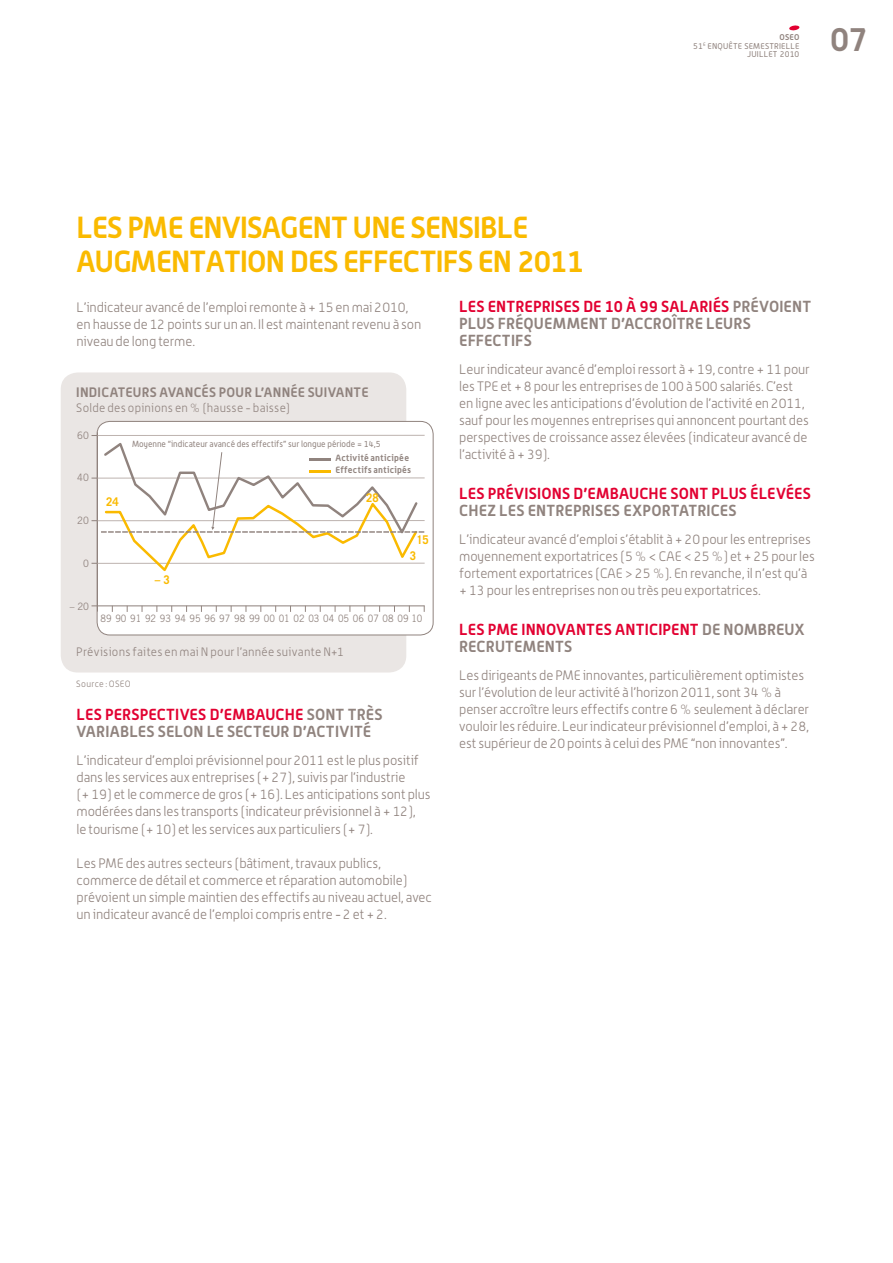
<style>
.page{position:relative;width:893px;height:1263px;background:#fff}
.page>*{position:absolute;margin:0;border:0;box-sizing:border-box;transform-origin:0 0}
.t1{font:700 33px "Alwyn";color:#90837e}
.t2{font:700 30px/34px "Alwyn";letter-spacing:-.025em;color:#faba00}
.t3{font:700 15.75px/17px "Alwyn";letter-spacing:.01em;color:#90837e}
.t4{font:700 15.75px/17px "Alwyn";letter-spacing:.01em;color:#e20031}
.t5{font:300 13.5px/17px "Alwyn";letter-spacing:-.01em;color:#90837e}
.t6{font:700 13.5px "Alwyn";letter-spacing:.015em;color:#90837e}
.t7{font:300 12px "Alwyn";letter-spacing:.02em;color:#90837e}
.t8{font:700 12px "Trade Gothic";color:#faba00;scale:.94 1}
.t9{font:10.2px "Trade Gothic";color:#90837e;scale:.89 1}
.t10{font:10.2px "Trade Gothic";color:#90837e;scale:.94 1}
.t11{font:700 9px/12px "Alwyn";letter-spacing:.03em;color:#90837e}
.t12{font:300 9px "Alwyn";letter-spacing:.03em;color:#90837e}
.t13{font:8.7px "Alwyn";color:#90837e}
.t14{font:8.25px/8.6px "Alwyn";letter-spacing:.025em;color:#90837e;text-align:right}
.s1{font-weight:700}
.s2{color:#e20031}
.s3{color:#90837e}
</style>
<div class="page">
<svg style="left:789px;top:25px;width:11px;height:6px"></svg>
<div style="left:61px;top:372px;width:345px;height:300px;background:#eae6e4;border-radius:17px"></div>
<div style="left:97px;top:421px;width:336px;height:214px;background:#fff;border-radius:13px"></div>
<div style="left:97px;top:421px;width:336px;height:214px;border:1px solid #90837e;border-radius:13px"></div>
<hr style="left:97px;top:605px;width:328px;height:1px;background:#90837e">
<hr style="left:97px;top:432px;width:1px;height:180px;background:#90837e">
<svg style="left:92px;top:435px;width:333px;height:139px"></svg>
<hr style="left:310px;top:459px;width:21px;height:2px;background:#90837e">
<hr style="left:310px;top:471px;width:21px;height:2px;background:#faba00">
<h2 class="t2" style="left:77px;top:210px;width:509px">LES PME ENVISAGENT UNE SENSIBLE<br>AUGMENTATION DES EFFECTIFS EN 2011</h2>
<p class="t14" style="left:693px;top:33px;width:108px"><span class="s1">OSEO<br></span>51<sup>e</sup> enquête semestrielle juillet 2010</p>
<h1 class="t1" style="left:830px;top:19px;width:39px">07</h1>
<p class="t5" style="left:77px;top:299px;width:346px">L’indicateur avancé de l’emploi remonte à + 15 en mai 2010, en hausse de 12 points sur un an. Il est maintenant revenu à son niveau de long terme.</p>
<p class="t3" style="left:459px;top:298px;width:353px"><span class="s2">LES ENTREPRISES DE 10 À 99 SALARIÉS</span> PRÉVOIENT<br>PLUS FRÉQUEMMENT D’ACCROÎTRE LEURS<br>EFFECTIFS</p>
<p class="t5" style="left:459px;top:361px;width:352px">Leur indicateur avancé d’emploi ressort à + 19, contre + 11 pour les TPE et + 8 pour les entreprises de 100 à 500 salariés. C’est en ligne avec les anticipations d’évolution de l’activité en 2011, sauf pour les moyennes entreprises qui annoncent pourtant des perspectives de croissance assez élevées (indicateur avancé de l’activité à + 39).</p>
<p class="t4" style="left:459px;top:485px;width:352px">LES PRÉVISIONS D’EMBAUCHE SONT PLUS ÉLEVÉES</p>
<p class="t3" style="left:459px;top:502px;width:278px">CHEZ LES ENTREPRISES EXPORTATRICES</p>
<p class="t5" style="left:459px;top:531px;width:357px">L’indicateur avancé d’emploi s’établit à + 20 pour les entreprises moyennement exportatrices (5 % &lt; CAE &lt; 25 %) et + 25 pour les fortement exportatrices (CAE &gt; 25 %). En revanche, il n’est qu’à + 13 pour les entreprises non ou très peu exportatrices.</p>
<p class="t4" style="left:459px;top:621px;width:347px">LES PME INNOVANTES ANTICIPENT <span class="s3">DE NOMBREUX<br>RECRUTEMENTS</span></p>
<p class="t5" style="left:459px;top:667px;width:351px">Les dirigeants de PME innovantes, particulièrement optimistes sur l’évolution de leur activité à l’horizon 2011, sont 34 % à penser accroître leurs effectifs contre 6 % seulement à déclarer vouloir les réduire. Leur indicateur prévisionnel d’emploi, à + 28, est supérieur de 20 points à celui des PME “non innovantes”.</p>
<p class="t6" style="left:76px;top:384px;width:294px">INDICATEURS AVANCÉS POUR L’ANNÉE SUIVANTE</p>
<p class="t7" style="left:76px;top:401px;width:215px">Solde des opinions en % (hausse - baisse)</p>
<p class="t10" style="left:77px;top:429px;width:14px">60</p>
<p class="t13" style="left:132px;top:439px;width:250px">Moyenne “indicateur avancé des effectifs” sur longue période = 14,5</p>
<p class="t11" style="left:335px;top:452px;width:77px">ACTIVITÉ ANTICIPÉE<br>EFFECTIFS ANTICIPÉS</p>
<p class="t10" style="left:77px;top:472px;width:14px">40</p>
<p class="t8" style="left:106px;top:495px;width:15px">24</p>
<p class="t8" style="left:366px;top:490px;width:15px">28</p>
<p class="t10" style="left:77px;top:514px;width:14px">20</p>
<p class="t10" style="left:83px;top:557px;width:8px">0</p>
<p class="t8" style="left:416px;top:532px;width:14px">15</p>
<p class="t8" style="left:410px;top:548px;width:8px">3</p>
<p class="t8" style="left:155px;top:573px;width:17px">– 3</p>
<p class="t10" style="left:70px;top:600px;width:22px">– 20</p>
<p class="t9" style="left:101px;top:612px;width:363px">89 90 91 92 93 94 95 96 97 98 99 00 01 02 03 04 05 06 07 08 09 10</p>
<p class="t7" style="left:76px;top:645px;width:269px">Prévisions faites en mai N pour l’année suivante N+1</p>
<p class="t12" style="left:76px;top:679px;width:56px">Source : OSEO</p>
<p class="t3" style="left:77px;top:706px;width:306px"><span class="s2">LES PERSPECTIVES D’EMBAUCHE</span> SONT TRÈS<br>VARIABLES SELON LE SECTEUR D’ACTIVITÉ</p>
<p class="t5" style="left:77px;top:752px;width:355px">L’indicateur d’emploi prévisionnel pour 2011 est le plus positif dans les services aux entreprises (+ 27), suivis par l’industrie<br>(+ 19) et le commerce de gros (+ 16). Les anticipations sont plus modérées dans les transports (indicateur prévisionnel à + 12),<br>le tourisme (+ 10) et les services aux particuliers (+ 7).</p>
<p class="t5" style="left:77px;top:854px;width:357px">Les PME des autres secteurs (bâtiment, travaux publics, commerce de détail et commerce et réparation automobile) prévoient un simple maintien des effectifs au niveau actuel, avec un indicateur avancé de l’emploi compris entre - 2 et + 2.</p>
</div>
